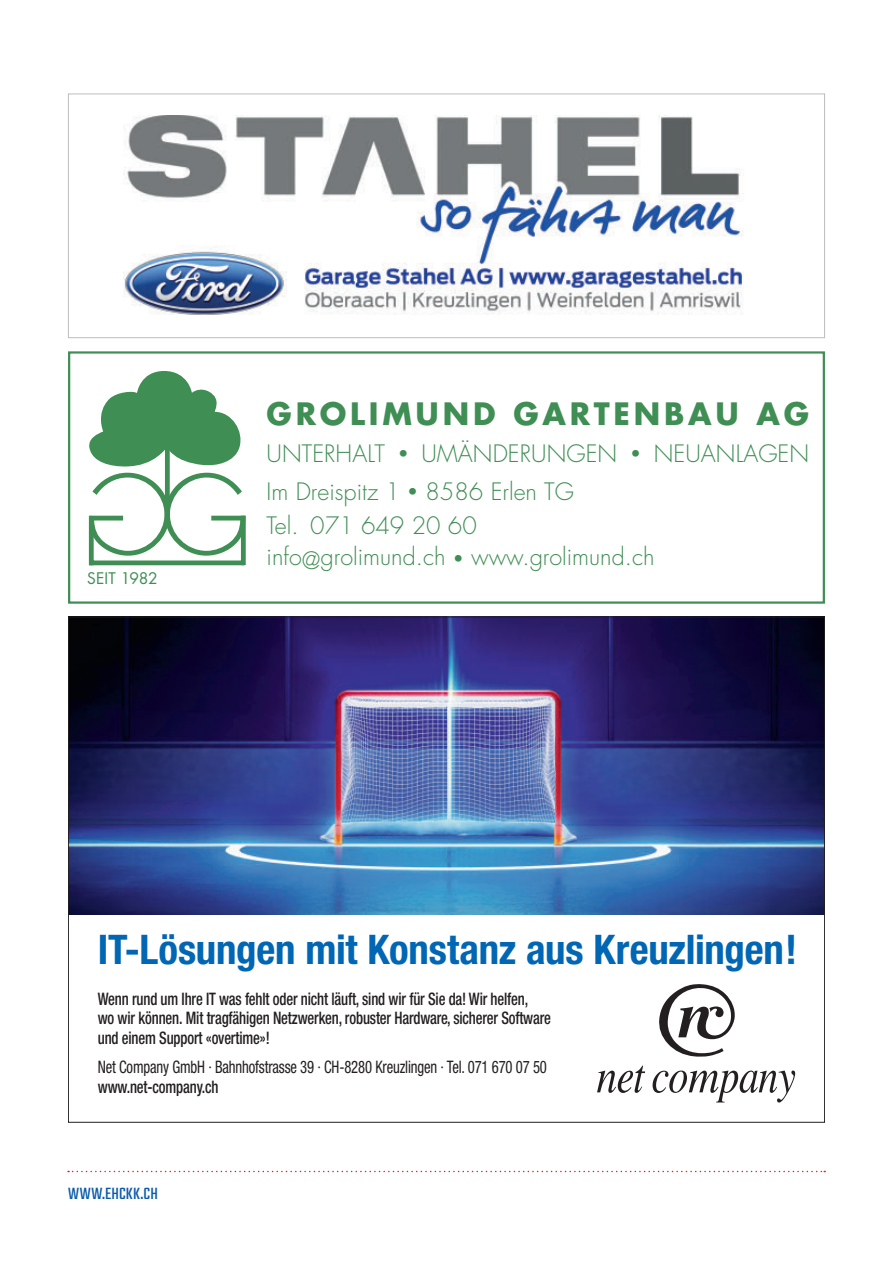
<style>
.page{position:relative;width:893px;height:1263px;background:#fff}
.page>*{position:absolute;margin:0;border:0;box-sizing:border-box;transform-origin:0 0}
.t1{font:700 condensed 40.8px "Helvetica Neue";letter-spacing:-.005em;color:#0166b3}
.t2{font:700 30px "Futura Std";letter-spacing:.125em;color:#3f8e54}
.t3{font:300 23.4px/37.5px "Futura Std";color:#3f8e54}
.t4{font:18px "Teko";letter-spacing:.01em;color:#0a5bab}
.t5{font:500 condensed 17.25px/19.5px "Helvetica Neue";letter-spacing:-.01em;color:#231f20;scale:.85 1}
.t6{font:condensed 17.25px "Helvetica Neue";letter-spacing:-.01em;color:#231f20;scale:.85 1}
.t7{font:15.6px "Futura Std";letter-spacing:-.005em;color:#3f8e54}
.s1{font-size:17.85px}
</style>
<div class="page">
<svg style="left:68px;top:1171px;width:757px;height:1px"></svg>
<img style="left:123px;top:115px;width:621px;height:200px">
<div style="left:68px;top:94px;width:757px;height:244px;border:1px solid #bcbdc0"></div>
<svg style="left:89px;top:473px;width:157px;height:83px"></svg>
<div style="left:165px;top:445px;width:5px;height:68px;background:#3f8e54"></div>
<div style="left:241px;top:516px;width:5px;height:49px;background:#3f8e54"></div>
<div style="left:89px;top:516px;width:5px;height:49px;background:#3f8e54"></div>
<div style="left:89px;top:560px;width:155px;height:5px;background:#3f8e54"></div>
<svg style="left:89px;top:371px;width:152px;height:96px"></svg>
<div style="left:68px;top:351px;width:757px;height:253px;border:2px solid #3f8e54"></div>
<img style="left:70px;top:619px;width:753px;height:296px">
<svg style="left:597px;top:1065px;width:48px;height:28px"></svg>
<svg style="left:653px;top:1070px;width:142px;height:32px"></svg>
<svg style="left:659px;top:984px;width:76px;height:73px"></svg>
<p class="t7" style="left:87px;top:569px;width:72px">SEIT 1982</p>
<h2 class="t2" style="left:267px;top:393px;width:544px">GROLIMUND GARTENBAU AG</h2>
<h3 class="t3" style="left:267px;top:435px;width:544px">UNTERHALT <span class="s1">•</span> UMÄNDERUNGEN <span class="s1">•</span> NEUANLAGEN<br>Im Dreispitz 1 <span class="s1">•</span> 8586 Erlen TG</h3>
<h3 class="t3" style="left:267px;top:510px;width:389px;line-height:31.2px">Tel. 071 649 20 60 info@grolimund.ch <span class="s1">•</span> www.grolimund.ch</h3>
<h1 class="t1" style="left:98px;top:925px;width:701px">IT-Lösungen mit Konstanz aus Kreuzlingen!</h1>
<p class="t5" style="left:98px;top:989px;width:534px">Wenn rund um Ihre IT was fehlt oder nicht läuft, sind wir für Sie da! Wir helfen,<br>wo wir können. Mit tragfähigen Netzwerken, robuster Hardware, sicherer Software und einem Support «overtime»!</p>
<p class="t6" style="left:98px;top:1057px;width:530px">Net Company GmbH · Bahnhofstrasse 39 · CH-8280 Kreuzlingen · Tel. 071 670 07 50</p>
<p class="t5" style="left:98px;top:1076px;width:143px">www.net-company.ch</p>
<p class="t4" style="left:68px;top:1184px;width:91px">WWW.EHCKK.CH</p>
</div>
